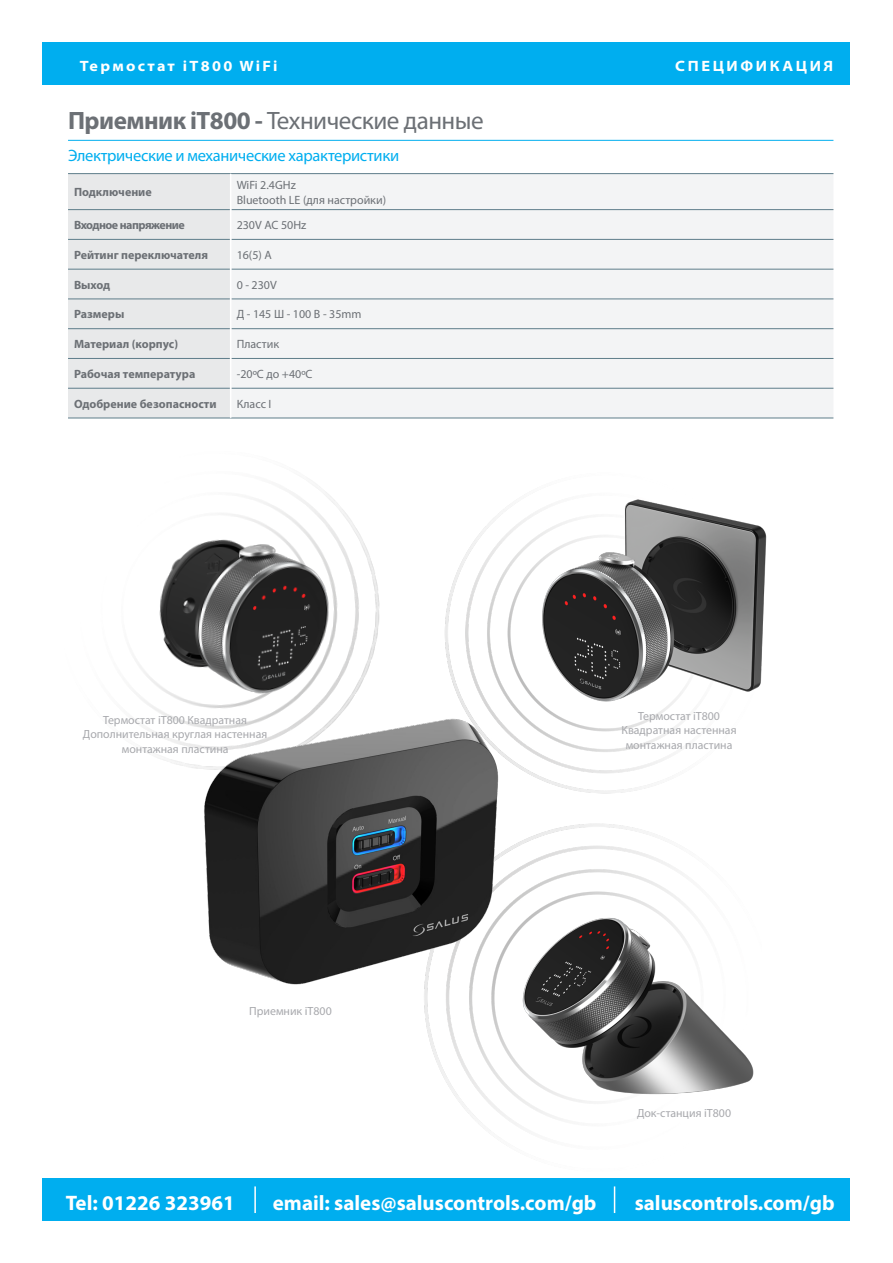
<style>
.page{position:relative;width:893px;height:1263px;background:#fff}
.page>*{position:absolute;margin:0;border:0;box-sizing:border-box;transform-origin:0 0}
.t1{font:25.2px "Myriad Pro";letter-spacing:-.02em;color:#6c7075}
.t2{font:700 21px "Myriad Pro";color:#fff}
.t3{font:16.5px "Myriad Pro";letter-spacing:-.02em;color:#00aeef}
.t4{font:700 semi-expanded 15px "Myriad Pro";letter-spacing:.155em;color:#fff}
.t5{font:700 semi-expanded 15px "Myriad Pro";letter-spacing:.175em;color:#fff}
.Specifictaions{font:700 12px "Myriad Pro";color:#6c7075}
.Specifictaions-2{font:12px "Myriad Pro";color:#6c7075}
.Specifictaions-3{font:700 12px "Myriad Pro";letter-spacing:-.04em;color:#6c7075}
.t6{font:11.85px/14.2px "Myriad Pro";color:#a8a9ad;text-align:center}
.s1{font-weight:700}
</style>
<div class="page">
<div style="left:43px;top:43px;width:807px;height:42px;background:#00aeef"></div>
<div style="left:43px;top:1178px;width:807px;height:42px;background:#00aeef"></div>
<hr style="left:254px;top:1186px;width:2px;height:27px;background:#fff">
<hr style="left:68px;top:140px;width:765px;height:1px;background:#00aeef">
<div style="left:231px;top:174px;width:602px;height:244px;background:#f3f4f5"></div>
<hr style="left:68px;top:173px;width:163px;height:1px;background:#5e7d8a">
<hr style="left:231px;top:173px;width:602px;height:1px;background:#5e7d8a">
<hr style="left:231px;top:209px;width:602px;height:1px;background:#5e7d8a">
<hr style="left:231px;top:239px;width:602px;height:1px;background:#5e7d8a">
<hr style="left:231px;top:269px;width:602px;height:1px;background:#5e7d8a">
<hr style="left:231px;top:299px;width:602px;height:1px;background:#5e7d8a">
<hr style="left:231px;top:328px;width:602px;height:1px;background:#5e7d8a">
<hr style="left:231px;top:358px;width:602px;height:1px;background:#5e7d8a">
<hr style="left:231px;top:388px;width:602px;height:1px;background:#5e7d8a">
<hr style="left:231px;top:418px;width:602px;height:1px;background:#5e7d8a">
<div style="left:68px;top:174px;width:162px;height:229px;background:#e8e9ea"></div>
<img style="left:445px;top:499px;width:322px;height:286px">
<img style="left:68px;top:403px;width:351px;height:365px">
<img style="left:424px;top:785px;width:330px;height:418px">
<img style="left:192px;top:708px;width:318px;height:286px">
<p class="t4" style="left:80px;top:56px;width:199px">Термостат iT800 WiFi</p>
<p class="t5" style="left:675px;top:56px;width:160px">СПЕЦИФИКАЦИЯ</p>
<p class="t1" style="left:68px;top:105px;width:417px"><span class="s1">Приемник iT800 -</span> Технические данные</p>
<p class="t3" style="left:68px;top:145px;width:333px">Электрические и механические характеристики</p>
<p class="Specifictaions" style="left:74px;top:184px;width:79px">Подключение</p>
<p class="Specifictaions-2" style="left:237px;top:177px;width:61px">WiFi 2.4GHz</p>
<p class="Specifictaions-2" style="left:237px;top:192px;width:151px">Bluetooth LE (для настройки)</p>
<p class="Specifictaions-3" style="left:74px;top:217px;width:112px">Входное напряжение</p>
<p class="Specifictaions-2" style="left:237px;top:218px;width:71px">230V AC 50Hz</p>
<p class="Specifictaions" style="left:74px;top:247px;width:136px">Рейтинг переключателя</p>
<p class="Specifictaions-2" style="left:237px;top:247px;width:37px">16(5) А</p>
<p class="Specifictaions" style="left:74px;top:277px;width:38px">Выход</p>
<p class="Specifictaions-2" style="left:237px;top:277px;width:42px">0 - 230V</p>
<p class="Specifictaions" style="left:74px;top:306px;width:52px">Размеры</p>
<p class="Specifictaions-2" style="left:237px;top:307px;width:126px">Д - 145 Ш - 100 В - 35mm</p>
<p class="Specifictaions" style="left:74px;top:336px;width:106px">Материал (корпус)</p>
<p class="Specifictaions-2" style="left:237px;top:337px;width:44px">Пластик</p>
<p class="Specifictaions" style="left:74px;top:366px;width:123px">Рабочая температура</p>
<p class="Specifictaions-2" style="left:237px;top:366px;width:77px">-20ºC до +40ºC</p>
<p class="Specifictaions" style="left:74px;top:396px;width:144px">Одобрение безопасности</p>
<p class="Specifictaions-2" style="left:237px;top:396px;width:36px">Класс I</p>
<p class="t6" style="left:83px;top:713px;width:186px">Термостат iT800 Квадратная<br>Дополнительная круглая настенная монтажная пластина</p>
<p class="t6" style="left:249px;top:1003px;width:84px">Приемник iT800</p>
<p class="t6" style="left:622px;top:709px;width:117px">Термостат iT800<br>Квадратная настенная монтажная пластина</p>
<p class="t6" style="left:637px;top:1105px;width:96px">Док-станция iT800</p>
<p class="t2" style="left:66px;top:1189px;width:170px">Tel: 01226 323961</p>
<p class="t2" style="left:273px;top:1189px;width:325px">email: sales@saluscontrols.com/gb</p>
<p class="t2" style="left:635px;top:1189px;width:201px">saluscontrols.com/gb</p>
</div>
